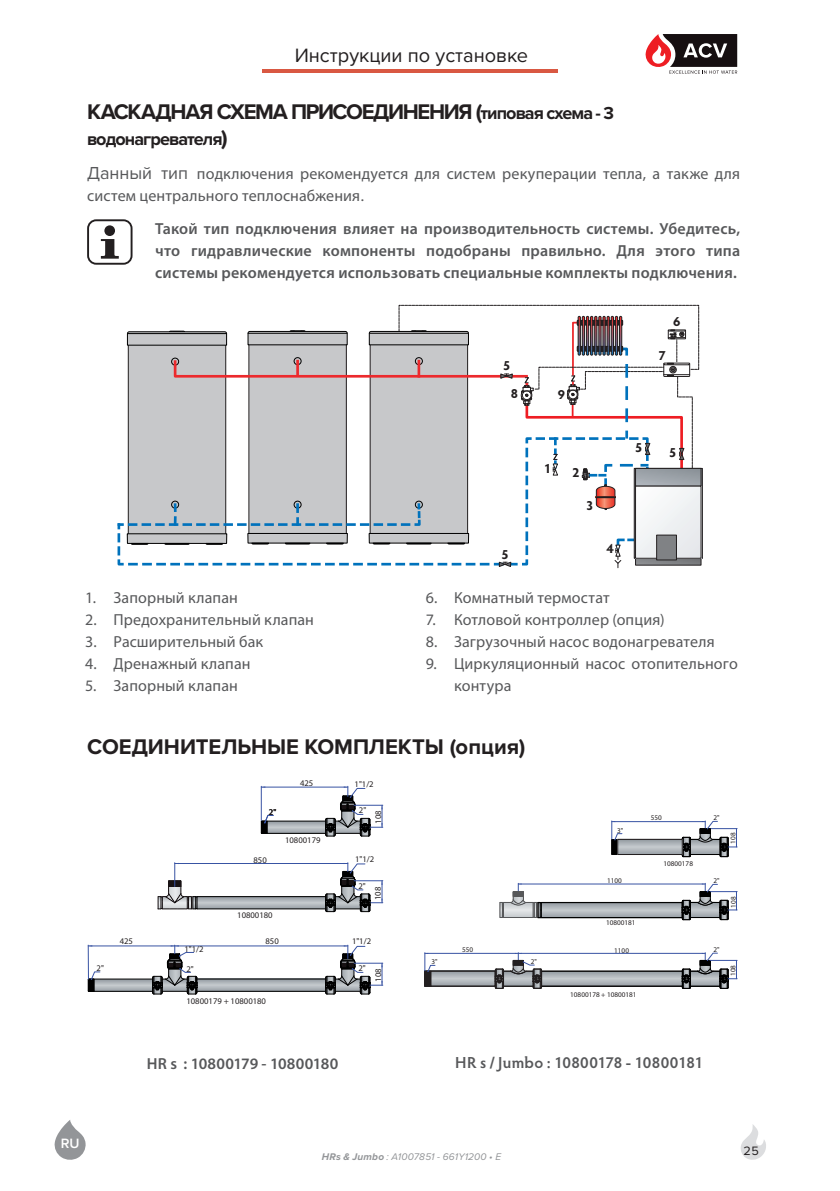
<style>
.page{position:relative;width:840px;height:1191px;background:#fff}
.page>*{position:absolute;margin:0;border:0;box-sizing:border-box;transform-origin:0 0}
.TITRE_PARA{font:700 22px "Proxima Nova";letter-spacing:-.06em;color:#231f20}
.TITRE_PARA-2{font:700 22px "Proxima Nova";color:#231f20}
.t1{font:20px "Proxima Nova";color:#231f20}
.TITRE_PARA-3{font:700 18px "Proxima Nova";letter-spacing:-.05em;color:#231f20}
.Textes_légendes{font:16px/22px "Myriad Pro";letter-spacing:.005em;color:#57585a}
.Textes_Tab_12{font:600 16px/22px "Myriad Pro";letter-spacing:.01em;color:#57585a;text-align:justify}
.TEXT{font:16px/22px "Myriad Pro";letter-spacing:.01em;color:#57585a}
.Textes_légendes-2{font:600 16px "Hypatia Sans Pro";letter-spacing:.02em;color:#57585a}
.Textes_légendes-3{font:600 16px "Myriad Pro";letter-spacing:.015em;color:#57585a}
.t2{font:600 14px "Proxima Nova";color:#fff}
.t3{font:700 13.4px "Hypatia Sans Pro";color:#231f20}
.t4{font:700 12.8px "Hypatia Sans Pro";color:#231f20}
.t5{font:12.6px "Proxima Nova";color:#231f20}
.t6{font:italic 10px "Proxima Nova";letter-spacing:.015em;color:#939598}
.t7{font:8.6px "Myriad Pro";color:#231f20}
.t8{font:7.2px "Myriad Pro";color:#231f20}
.s1{font-size:18px}
.s2{font-size:22px}
.s3{font-family:"Proxima Nova";font-size:18px}
.s4{font-weight:700}
</style>
<div class="page">
<hr style="left:262px;top:69px;width:295px;height:4px;background:#d95842">
<svg style="left:87px;top:219px;width:45px;height:46px"></svg>
<svg style="left:117px;top:305px;width:583px;height:263px"></svg>
<svg style="left:198px;top:979px;width:127px;height:12px"></svg>
<svg style="left:100px;top:979px;width:52px;height:12px"></svg>
<svg style="left:197px;top:897px;width:128px;height:11px"></svg>
<svg style="left:273px;top:821px;width:52px;height:12px"></svg>
<hr style="left:267px;top:833px;width:58px;height:1px;background:#000">
<hr style="left:267px;top:820px;width:58px;height:1px;background:#000">
<hr style="left:261px;top:786px;width:1px;height:34px;background:#3853a3">
<hr style="left:261px;top:786px;width:86px;height:1px;background:#3853a3">
<svg style="left:261px;top:815px;width:12px;height:19px"></svg>
<hr style="left:197px;top:896px;width:128px;height:1px;background:#000">
<hr style="left:197px;top:908px;width:128px;height:1px;background:#000">
<hr style="left:94px;top:991px;width:58px;height:1px;background:#000">
<hr style="left:94px;top:978px;width:58px;height:1px;background:#000">
<hr style="left:197px;top:978px;width:128px;height:1px;background:#000">
<hr style="left:197px;top:991px;width:128px;height:1px;background:#000">
<svg style="left:325px;top:786px;width:57px;height:50px"></svg>
<svg style="left:158px;top:862px;width:39px;height:47px"></svg>
<hr style="left:175px;top:863px;width:172px;height:1px;background:#3853a3">
<svg style="left:325px;top:862px;width:57px;height:50px"></svg>
<hr style="left:175px;top:945px;width:172px;height:1px;background:#3853a3">
<svg style="left:325px;top:945px;width:57px;height:49px"></svg>
<svg style="left:152px;top:945px;width:46px;height:49px"></svg>
<hr style="left:88px;top:945px;width:1px;height:34px;background:#3853a3">
<hr style="left:88px;top:945px;width:87px;height:1px;background:#3853a3">
<svg style="left:88px;top:971px;width:12px;height:21px"></svg>
<svg style="left:541px;top:904px;width:138px;height:12px"></svg>
<hr style="left:518px;top:883px;width:186px;height:1px;background:#3853a3">
<hr style="left:541px;top:917px;width:141px;height:1px;background:#000">
<hr style="left:541px;top:902px;width:141px;height:1px;background:#000">
<svg style="left:681px;top:883px;width:55px;height:37px"></svg>
<svg style="left:499px;top:883px;width:42px;height:35px"></svg>
<svg style="left:543px;top:973px;width:138px;height:11px"></svg>
<div style="left:541px;top:971px;width:142px;height:15px;border:1px solid #231f20"></div>
<svg style="left:435px;top:973px;width:58px;height:11px"></svg>
<div style="left:424px;top:971px;width:71px;height:15px;border:1px solid #231f20"></div>
<hr style="left:518px;top:953px;width:186px;height:1px;background:#3853a3">
<hr style="left:541px;top:986px;width:141px;height:1px;background:#000">
<hr style="left:541px;top:970px;width:141px;height:1px;background:#000">
<hr style="left:430px;top:986px;width:65px;height:1px;background:#231f20">
<hr style="left:430px;top:970px;width:65px;height:1px;background:#231f20">
<svg style="left:681px;top:952px;width:55px;height:37px"></svg>
<svg style="left:494px;top:952px;width:48px;height:37px"></svg>
<hr style="left:424px;top:953px;width:94px;height:1px;background:#3853a3">
<svg style="left:424px;top:952px;width:11px;height:35px"></svg>
<hr style="left:617px;top:854px;width:64px;height:1px;background:#000">
<hr style="left:611px;top:821px;width:93px;height:1px;background:#3853a3">
<svg style="left:611px;top:821px;width:11px;height:34px"></svg>
<svg style="left:619px;top:841px;width:61px;height:11px"></svg>
<div style="left:617px;top:839px;width:65px;height:15px;border:1px solid #231f20"></div>
<svg style="left:681px;top:821px;width:55px;height:36px"></svg>
<svg style="left:645px;top:34px;width:91px;height:40px"></svg>
<svg style="left:740px;top:1124px;width:26px;height:36px"></svg>
<svg style="left:54px;top:1120px;width:32px;height:40px"></svg>
<p class="t1" style="left:294px;top:41px;width:235px">Инструкции по установке</p>
<p class="TITRE_PARA" style="left:87px;top:96px;width:528px">КАСКАДНАЯ СХЕМА ПРИСОЕДИНЕНИЯ (<span class="s1">типовая схема - 3</span></p>
<p class="TITRE_PARA-3" style="left:87px;top:126px;width:142px">водонагревателя<span class="s2">)</span></p>
<p class="TEXT" style="left:87px;top:162px;width:654px"><span class="s3">Данный тип</span> подключения рекомендуется для систем рекуперации тепла, а также для систем центрального теплоснабжения<span class="s3">.</span></p>
<p class="Textes_Tab_12" style="left:155px;top:217px;width:586px">Такой тип подключения влияет на производительность системы. Убедитесь, что гидравлические компоненты подобраны правильно. Для этого типа системы рекомендуется использовать специальные комплекты подключения.</p>
<p class="t4" style="left:501px;top:165px;width:9px">5</p>
<p class="Textes_légendes" style="left:85px;top:586px;width:154px">1. Запорный клапан</p>
<p class="Textes_légendes" style="left:85px;top:608px;width:230px">2. Предохранительный клапан</p>
<p class="Textes_légendes" style="left:85px;top:630px;width:179px">3. Расширительный бак</p>
<p class="Textes_légendes" style="left:85px;top:652px;width:167px">4. Дренажный клапан</p>
<p class="Textes_légendes" style="left:85px;top:674px;width:154px">5. Запорный клапан</p>
<p class="t3" style="left:502px;top:356px;width:9px">5</p>
<p class="t3" style="left:510px;top:384px;width:9px">8</p>
<p class="t3" style="left:557px;top:385px;width:9px">9</p>
<p class="t3" style="left:501px;top:544px;width:9px">5</p>
<p class="t3" style="left:543px;top:458px;width:9px">1</p>
<p class="t3" style="left:571px;top:463px;width:9px">2</p>
<p class="t3" style="left:585px;top:496px;width:9px">3</p>
<p class="t3" style="left:606px;top:539px;width:9px">4</p>
<p class="t3" style="left:672px;top:312px;width:9px">6</p>
<p class="t3" style="left:658px;top:346px;width:9px">7</p>
<p class="t3" style="left:634px;top:438px;width:9px">5</p>
<p class="t3" style="left:668px;top:443px;width:9px">5</p>
<p class="Textes_légendes" style="left:425px;top:586px;width:185px">6. Комнатный термостат</p>
<p class="Textes_légendes" style="left:425px;top:608px;width:240px">7. Котловой контроллер (опция)</p>
<p class="Textes_légendes" style="left:425px;top:630px;width:290px">8. Загрузочный насос водонагревателя</p>
<p class="Textes_légendes" style="left:454px;top:652px;width:285px;text-indent:-28px">9. Циркуляционный насос отопительного контура</p>
<p class="TITRE_PARA-2" style="left:87px;top:730px;width:439px">СОЕДИНИТЕЛЬНЫЕ КОМПЛЕКТЫ (опция)</p>
<p class="t7" style="left:300px;top:778px;width:15px">425</p>
<p class="t7" style="left:354px;top:778px;width:21px">1"1/2</p>
<p class="t7" style="left:269px;top:806px;width:9px">2"</p>
<p class="t7" style="left:359px;top:805px;width:9px">2"</p>
<p class="t7" style="left:285px;top:834px;width:37px">10800179</p>
<p class="t7" style="left:372px;top:824px;width:15px;rotate:-90deg">108</p>
<p class="t7" style="left:253px;top:854px;width:15px">850</p>
<p class="t7" style="left:237px;top:909px;width:37px">10800180</p>
<p class="t7" style="left:120px;top:936px;width:15px">425</p>
<p class="t7" style="left:265px;top:935px;width:15px">850</p>
<p class="t7" style="left:184px;top:943px;width:21px">1"1/2</p>
<p class="t7" style="left:355px;top:854px;width:21px">1"1/2</p>
<p class="t7" style="left:358px;top:880px;width:9px">2"</p>
<p class="t7" style="left:372px;top:900px;width:15px;rotate:-90deg">108</p>
<p class="t7" style="left:352px;top:936px;width:21px">1"1/2</p>
<p class="t7" style="left:97px;top:962px;width:9px">2"</p>
<p class="t7" style="left:186px;top:963px;width:9px">2"</p>
<p class="t7" style="left:358px;top:963px;width:9px">2"</p>
<p class="t7" style="left:186px;top:995px;width:81px">10800179 + 10800180</p>
<p class="t7" style="left:372px;top:981px;width:15px;rotate:-90deg">108</p>
<p class="t8" style="left:431px;top:957px;width:8px">3"</p>
<p class="t8" style="left:462px;top:945px;width:13px">550</p>
<p class="t8" style="left:530px;top:957px;width:8px">2"</p>
<p class="t8" style="left:617px;top:826px;width:8px">3"</p>
<p class="t8" style="left:650px;top:813px;width:13px">550</p>
<p class="t8" style="left:663px;top:859px;width:31px">10800178</p>
<p class="t8" style="left:713px;top:813px;width:8px">2"</p>
<p class="t8" style="left:606px;top:876px;width:16px">1100</p>
<p class="t8" style="left:713px;top:876px;width:8px">2"</p>
<p class="t8" style="left:605px;top:918px;width:31px">10800181</p>
<p class="t8" style="left:614px;top:945px;width:16px">1100</p>
<p class="t8" style="left:713px;top:945px;width:8px">2"</p>
<p class="t8" style="left:570px;top:989px;width:68px">10800178 + 10800181</p>
<p class="t8" style="left:728px;top:843px;width:13px;rotate:-90deg">108</p>
<p class="t8" style="left:728px;top:907px;width:13px;rotate:-90deg">108</p>
<p class="t8" style="left:728px;top:976px;width:13px;rotate:-90deg">108</p>
<p class="Textes_légendes-3" style="left:147px;top:1053px;width:193px">HR s : 10800179 - 10800180</p>
<p class="Textes_légendes-2" style="left:455px;top:1051px;width:249px">HR s / Jumbo : 10800178 - 10800181</p>
<p class="t2" style="left:61px;top:1132px;width:20px">RU</p>
<p class="t6" style="left:322px;top:1149px;width:181px"><span class="s4">HRs &amp; Jumbo</span> : A1007851 - 661Y1200 • E</p>
<p class="t5" style="left:743px;top:1141px;width:17px">25</p>
</div>
